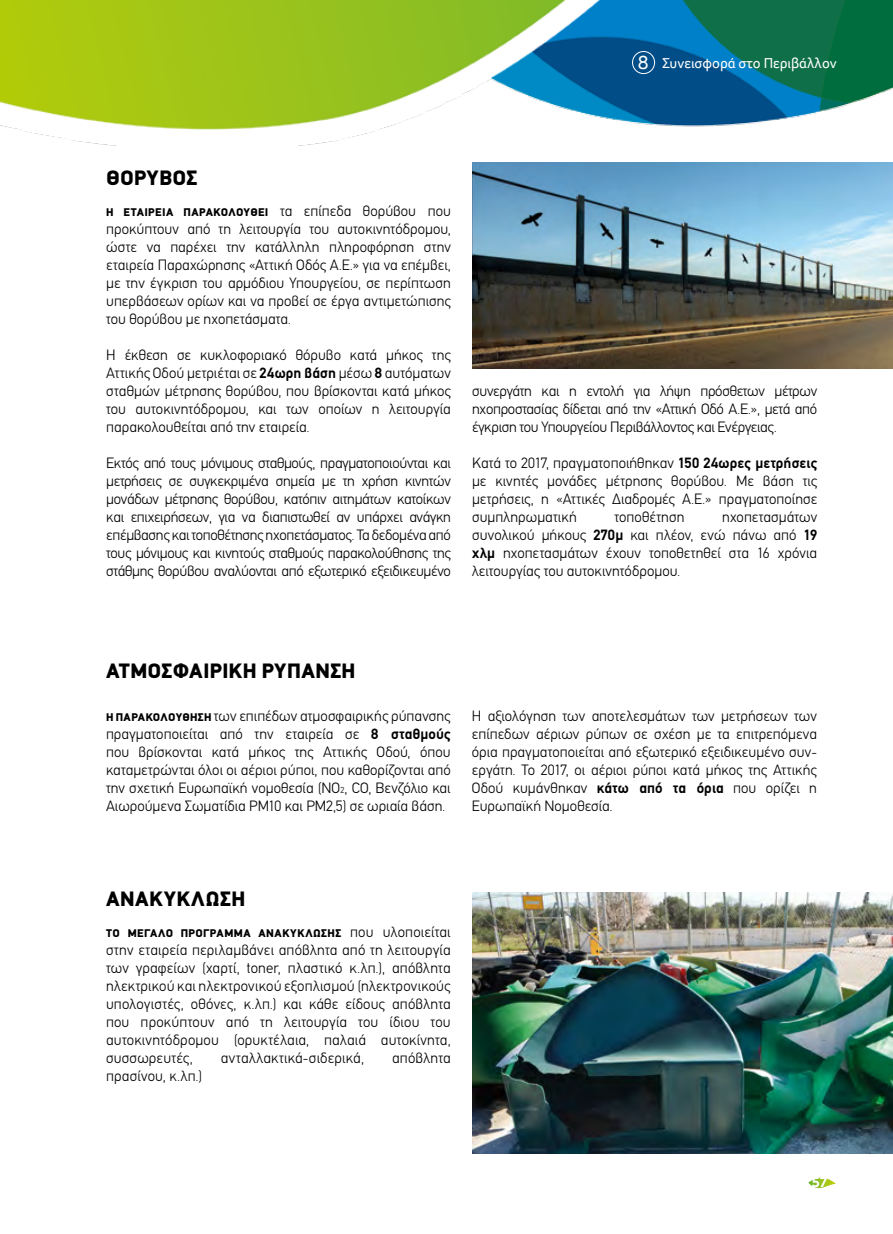
<style>
.page{position:relative;width:893px;height:1234px;background:#fff}
.page>*{position:absolute;margin:0;border:0;box-sizing:border-box;transform-origin:0 0}
.t1{font:900 21px "PF Din Display";letter-spacing:.015em;color:#000}
.t2{font:300 15px/18px "PF Din Text";color:#000;text-align:justify}
.t3{font:700 15px "Foco";color:#fff}
.t4{font:14.7px "Foco";color:#fff}
.t5{font:900 11.25px "PF Din Display";letter-spacing:.04em;color:#000}
.s1{font-size:19.8px}
.s2{font-family:"PF Din Text";font-weight:300;font-size:15px}
.s3{font-weight:700}
.s4{font-family:"PF Din Display";font-weight:900;font-size:11.25px}
.s5{font-size:8.7px}
</style>
<div class="page">
<svg style="left:808px;top:1177px;width:28px;height:11px"></svg>
<img style="left:0;top:0;width:893px;height:145px">
<div style="left:632px;top:51px;width:23px;height:23px;border:1px solid #fff;border-radius:50%"></div>
<img style="left:472px;top:162px;width:421px;height:206px">
<img style="left:472px;top:892px;width:421px;height:260px">
<p class="t4" style="left:638px;top:54px;width:200px"><span class="s1">8</span> Συνεισφορά στο Περιβάλλον</p>
<h1 class="t1" style="left:106px;top:165px;width:93px">ΘΌΡΥΒΟΣ</h1>
<p class="t5" style="left:106px;top:205px;width:346px">Η ΕΤΑΙΡΕΊΑ ΠΑΡΑΚΟΛΟΥΘΕΊ <span class="s2">τα επίπεδα θορύβου που</span></p>
<p class="t2" style="left:106px;top:220px;width:346px">προκύπτουν από τη λειτουργία του αυτοκινητόδρομου, ώστε να παρέχει την κατάλληλη πληροφόρηση στην εταιρεία Παραχώρησης «Αττική Οδός Α.Ε.» για να επέμβει, με την έγκριση του αρμόδιου Υπουργείου, σε περίπτωση υπερβάσεων ορίων και να προβεί σε έργα αντιμετώπισης του θορύβου με ηχοπετάσματα.</p>
<p class="t2" style="left:106px;top:346px;width:346px">Η έκθεση σε κυκλοφοριακό θόρυβο κατά μήκος της Αττικής Οδού μετριέται σε <span class="s3">24ωρη βάση</span> μέσω <span class="s3">8</span> αυτόματων σταθμών μέτρησης θορύβου, που βρίσκονται κατά μήκος του αυτοκινητόδρομου, και των οποίων η λειτουργία παρακολουθείται από την εταιρεία.</p>
<p class="t2" style="left:106px;top:454px;width:346px">Εκτός από τους μόνιμους σταθμούς, πραγματοποιούνται και μετρήσεις σε συγκεκριμένα σημεία με τη χρήση κινητών μονάδων μέτρησης θορύβου, κατόπιν αιτημάτων κατοίκων και επιχειρήσεων, για να διαπιστωθεί αν υπάρχει ανάγκη επέμβασης και τοποθέτησης ηχοπετάσματος. Τα δεδομένα από τους μόνιμους και κινητούς σταθμούς παρακολούθησης της στάθμης θορύβου αναλύονται από εξωτερικό εξειδικευμένο</p>
<p class="t2" style="left:472px;top:382px;width:347px">συνεργάτη και η εντολή για λήψη πρόσθετων μέτρων ηχοπροστασίας δίδεται από την «Αττική Οδό Α.Ε.», μετά από έγκριση του Υπουργείου Περιβάλλοντος και Ενέργειας.</p>
<p class="t2" style="left:472px;top:454px;width:347px">Κατά το 2017, πραγματοποιήθηκαν <span class="s3">150 24ωρες μετρήσεις </span>με κινητές μονάδες μέτρησης θορύβου. Με βάση τις μετρήσεις, η «Αττικές Διαδρομές Α.Ε.» πραγματοποίησε συμπληρωματική</p>
<p class="t2" style="left:472px;top:508px;width:347px;text-indent:250px">ηχοπετασμάτων συνολικού μήκους <span class="s3">270μ</span> και πλέον, ενώ πάνω από <span class="s3">19 χλμ</span> ηχοπετασμάτων έχουν τοποθετηθεί στα 16 χρόνια λειτουργίας του αυτοκινητόδρομου.</p>
<p class="t2" style="left:614px;top:508px;width:71px">τοποθέτηση</p>
<h1 class="t1" style="left:106px;top:658px;width:251px">ΑΤΜΟΣΦΑΙΡΙΚΉ ΡΎΠΑΝΣΗ</h1>
<p class="t2" style="left:106px;top:706px;width:346px"><span class="s4">Η ΠΑΡΑΚΟΛΟΎΘΗΣΗ</span> των επιπέδων ατμοσφαιρικής ρύπανσης πραγματοποιείται από την εταιρεία σε <span class="s3">8 σταθμούς </span>που βρίσκονται κατά μήκος της Αττικής Οδού, όπου καταμετρώνται όλοι οι αέριοι ρύποι, που καθορίζονται από την σχετική Ευρωπαϊκή νομοθεσία (ΝΟ<span class="s5">2</span>, CO, Βενζόλιο και Αιωρούμενα Σωματίδια PM10 και ΡΜ2,5) σε ωριαία βάση.</p>
<p class="t2" style="left:472px;top:706px;width:347px">Η αξιολόγηση των αποτελεσμάτων των μετρήσεων των επίπεδων αέριων ρύπων σε σχέση με τα επιτρεπόμενα όρια πραγματοποιείται από εξωτερικό εξειδικευμένο συν&shy;εργάτη. Το 2017, οι αέριοι ρύποι κατά μήκος της Αττικής Οδού κυμάνθηκαν <span class="s3">κάτω από τα όρια</span> που ορίζει η Ευρωπαϊκή Νομοθεσία.</p>
<h1 class="t1" style="left:106px;top:885px;width:140px">ΑΝΑΚΎΚΛΩΣΗ</h1>
<p class="t5" style="left:106px;top:925px;width:346px">ΤΟ ΜΕΓΆΛΟ ΠΡΌΓΡΑΜΜΑ ΑΝΑΚΎΚΛΩΣΗΣ <span class="s2">που υλοποιείται</span></p>
<p class="t2" style="left:106px;top:940px;width:346px">στην εταιρεία περιλαμβάνει απόβλητα από τη λειτουργία των γραφείων (χαρτί, toner, πλαστικό κ.λπ.), απόβλητα ηλεκτρικού και ηλεκτρονικού εξοπλισμού (ηλεκτρονικούς υπολογιστές, οθόνες, κ.λπ.) και κάθε είδους απόβλητα που προκύπτουν από τη λειτουργία του ίδιου του αυτοκινητόδρομου (ορυκτέλαια, παλαιά αυτοκίνητα, συσσωρευτές,</p>
<p class="t2" style="left:221px;top:1048px;width:145px">ανταλλακτικά-σιδερικά,</p>
<p class="t2" style="left:392px;top:1048px;width:60px">απόβλητα</p>
<p class="t2" style="left:106px;top:1066px;width:98px">πρασίνου, κ.λπ.)</p>
<p class="t3" style="left:812px;top:1171px;width:17px">57</p>
</div>
